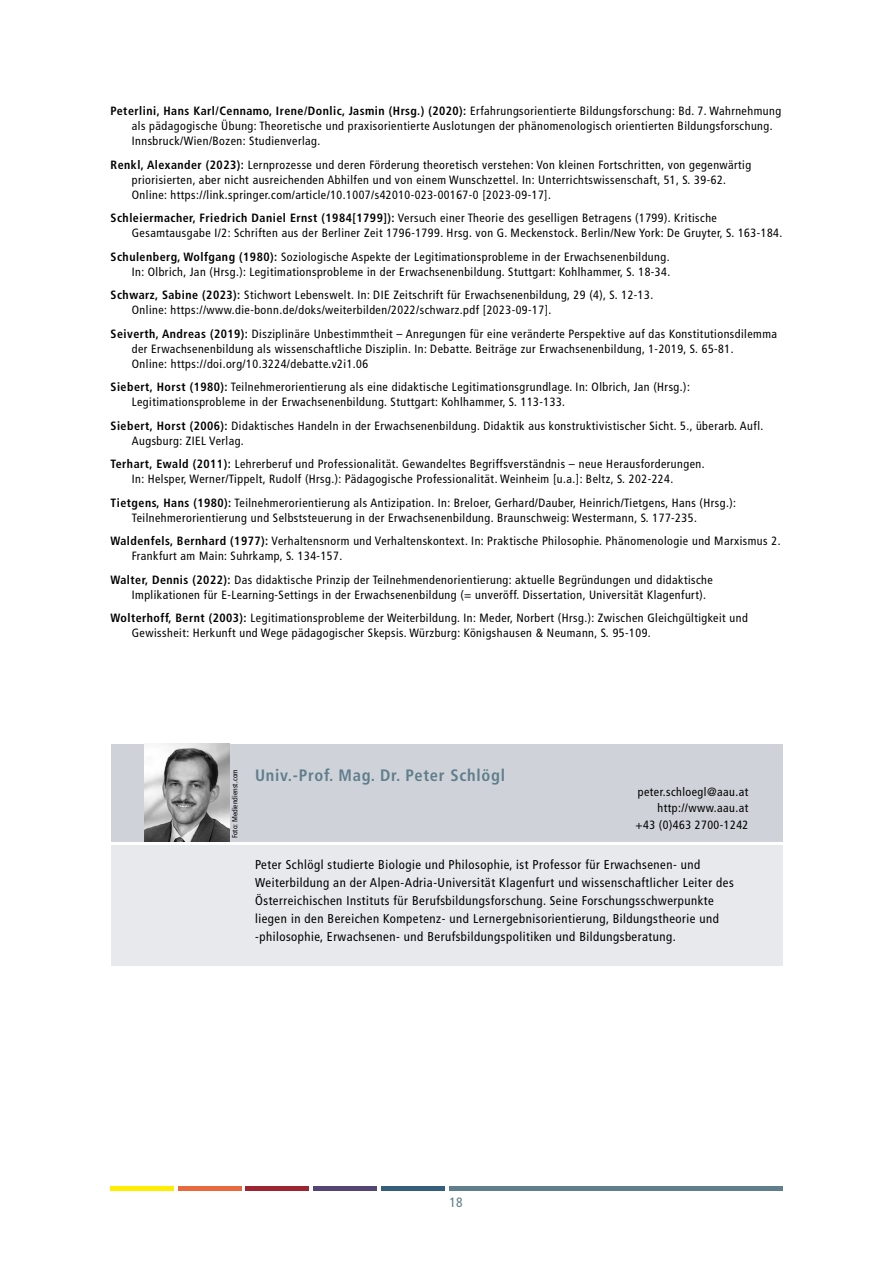
<style>
.page{position:relative;width:893px;height:1263px;background:#fff}
.page>*{position:absolute;margin:0;border:0;box-sizing:border-box;transform-origin:0 0}
.t1{font:700 condensed 16.5px "Frutiger LT Std";letter-spacing:.045em;color:#607e8c}
.t2{font:condensed 13.5px "Frutiger LT Std";color:#607e8c}
.CV{font:condensed 12.75px/18px "Frutiger LT Std";letter-spacing:.04em;color:#000}
.Literatur{font:condensed 12px/15px "Frutiger LT Std";letter-spacing:.04em;color:#000}
.CV_Kontakt{font:condensed 12px "Frutiger LT Std";letter-spacing:.04em;color:#000}
.t3{font:condensed 7.5px "Frutiger LT Std";letter-spacing:.005em;color:#000}
.s1{font-weight:700}
</style>
<div class="page">
<div style="left:111px;top:1186px;width:63px;height:5px;background:#ffed00"></div>
<div style="left:178px;top:1186px;width:64px;height:5px;background:#e7693d"></div>
<div style="left:246px;top:1186px;width:63px;height:5px;background:#9c2531"></div>
<div style="left:313px;top:1186px;width:64px;height:5px;background:#534574"></div>
<div style="left:381px;top:1186px;width:63px;height:5px;background:#355d7c"></div>
<div style="left:449px;top:1186px;width:333px;height:5px;background:#607e8c"></div>
<div style="left:111px;top:744px;width:671px;height:97px;background:#cfd3d9"></div>
<div style="left:111px;top:846px;width:671px;height:120px;background:#e7e9ec"></div>
<img style="left:144px;top:744px;width:85px;height:97px">
<p class="Literatur" style="left:132px;top:104px;width:651px;text-indent:-21px"><span class="s1">Peterlini, Hans Karl/Cennamo, Irene/Donlic, Jasmin (Hrsg.) (2020):</span> Erfahrungsorientierte Bildungsforschung: Bd. 7. Wahrnehmung als pädagogische Übung: Theoretische und praxisorientierte Auslotungen der phänomenologisch orientierten Bildungsforschung.<br>Innsbruck/Wien/Bozen: Studienverlag.</p>
<p class="Literatur" style="left:132px;top:157px;width:621px;text-indent:-21px"><span class="s1">Renkl, Alexander (2023):</span> Lernprozesse und deren Förderung theoretisch verstehen: Von kleinen Fortschritten, von gegenwärtig priorisierten, aber nicht ausreichenden Abhilfen und von einem Wunschzettel. In: Unterrichtswissenschaft, 51, S. 39-62.<br>Online: https://link.springer.com/article/10.1007/s42010-023-00167-0 [2023-09-17].</p>
<p class="Literatur" style="left:132px;top:211px;width:652px;text-indent:-21px"><span class="s1">Schleiermacher, Friedrich Daniel Ernst (1984[1799]):</span> Versuch einer Theorie des geselligen Betragens (1799). Kritische<br>Gesamtausgabe I/2: Schriften aus der Berliner Zeit 1796-1799. Hrsg. von G. Meckenstock. Berlin/New York: De Gruyter, S. 163-184.</p>
<p class="Literatur" style="left:111px;top:249px;width:561px;text-align:right"><span class="s1">Schulenberg, Wolfgang (1980):</span> Soziologische Aspekte der Legitimationsprobleme in der Erwachsenenbildung.<br>In: Olbrich, Jan (Hrsg.): Legitimationsprobleme in der Erwachsenenbildung. Stuttgart: Kohlhammer, S. 18-34.</p>
<p class="Literatur" style="left:132px;top:288px;width:523px;text-indent:-21px"><span class="s1">Schwarz, Sabine (2023):</span> Stichwort Lebenswelt. In: DIE Zeitschrift für Erwachsenenbildung, 29 (4), S. 12-13.<br>Online: https://www.die-bonn.de/doks/weiterbilden/2022/schwarz.pdf [2023-09-17].</p>
<p class="Literatur" style="left:132px;top:326px;width:647px;text-indent:-21px"><span class="s1">Seiverth, Andreas (2019):</span> Disziplinäre Unbestimmtheit – Anregungen für eine veränderte Perspektive auf das Konstitutionsdilemma der Erwachsenenbildung als wissenschaftliche Disziplin. In: Debatte. Beiträge zur Erwachsenenbildung, 1-2019, S. 65-81.<br>Online: https://doi.org/10.3224/debatte.v2i1.06</p>
<p class="Literatur" style="left:132px;top:380px;width:560px;text-indent:-21px"><span class="s1">Siebert, Horst (1980):</span> Teilnehmerorientierung als eine didaktische Legitimationsgrundlage. In: Olbrich, Jan (Hrsg.):<br>Legitimationsprobleme in der Erwachsenenbildung. Stuttgart: Kohlhammer, S. 113-133.</p>
<p class="Literatur" style="left:132px;top:418px;width:633px;text-indent:-21px"><span class="s1">Siebert, Horst (2006):</span> Didaktisches Handeln in der Erwachsenenbildung. Didaktik aus konstruktivistischer Sicht. 5., überarb. Aufl.<br>Augsburg: ZIEL Verlag.</p>
<p class="Literatur" style="left:132px;top:457px;width:574px;text-indent:-21px"><span class="s1">Terhart, Ewald (2011):</span> Lehrerberuf und Professionalität. Gewandeltes Begriffsverständnis – neue Herausforderungen.<br>In: Helsper, Werner/Tippelt, Rudolf (Hrsg.): Pädagogische Professionalität. Weinheim [u.a.]: Beltz, S. 202-224.</p>
<p class="Literatur" style="left:132px;top:495px;width:606px;text-indent:-21px"><span class="s1">Tietgens, Hans (1980):</span> Teilnehmerorientierung als Antizipation. In: Breloer, Gerhard/Dauber, Heinrich/Tietgens, Hans (Hrsg.):<br>Teilnehmerorientierung und Selbststeuerung in der Erwachsenenbildung. Braunschweig: Westermann, S. 177-235.</p>
<p class="Literatur" style="left:132px;top:534px;width:650px;text-indent:-21px"><span class="s1">Waldenfels, Bernhard (1977):</span> Verhaltensnorm und Verhaltenskontext. In: Praktische Philosophie. Phänomenologie und Marxismus 2.<br>Frankfurt am Main: Suhrkamp, S. 134-157.</p>
<p class="Literatur" style="left:132px;top:572px;width:582px;text-indent:-21px"><span class="s1">Walter, Dennis (2022):</span> Das didaktische Prinzip der Teilnehmendenorientierung: aktuelle Begründungen und didaktische<br>Implikationen für E-Learning-Settings in der Erwachsenenbildung (= unveröff. Dissertation, Universität Klagenfurt).</p>
<p class="Literatur" style="left:132px;top:611px;width:618px;text-indent:-21px"><span class="s1">Wolterhoff, Bernt (2003):</span> Legitimationsprobleme der Weiterbildung. In: Meder, Norbert (Hrsg.): Zwischen Gleichgültigkeit und<br>Gewissheit: Herkunft und Wege pädagogischer Skepsis. Würzburg: Königshausen &amp; Neumann, S. 95-109.</p>
<p class="t3" style="left:230px;top:838px;width:70px;rotate:-90deg">Foto: Mediendienst.com</p>
<h1 class="t1" style="left:255px;top:765px;width:251px">Univ.-Prof. Mag. Dr. Peter Schlögl</h1>
<p class="CV_Kontakt" style="left:638px;top:785px;width:112px">peter.schloegl@aau.at</p>
<p class="CV_Kontakt" style="left:657px;top:801px;width:92px">http://www.aau.at</p>
<p class="CV_Kontakt" style="left:635px;top:818px;width:114px">+43 (0)463 2700-1242</p>
<p class="CV" style="left:255px;top:856px;width:480px">Peter Schlögl studierte Biologie und Philosophie, ist Professor für Erwachsenen- und Weiterbildung an der Alpen-Adria-Universität Klagenfurt und wissenschaftlicher Leiter des Österreichischen Instituts für Berufsbildungsforschung. Seine Forschungsschwerpunkte liegen in den Bereichen Kompetenz- und Lernergebnisorientierung, Bildungstheorie und -philosophie, Erwachsenen- und Berufsbildungspolitiken und Bildungsberatung.</p>
<p class="t2" style="left:449px;top:1195px;width:15px">18</p>
</div>
